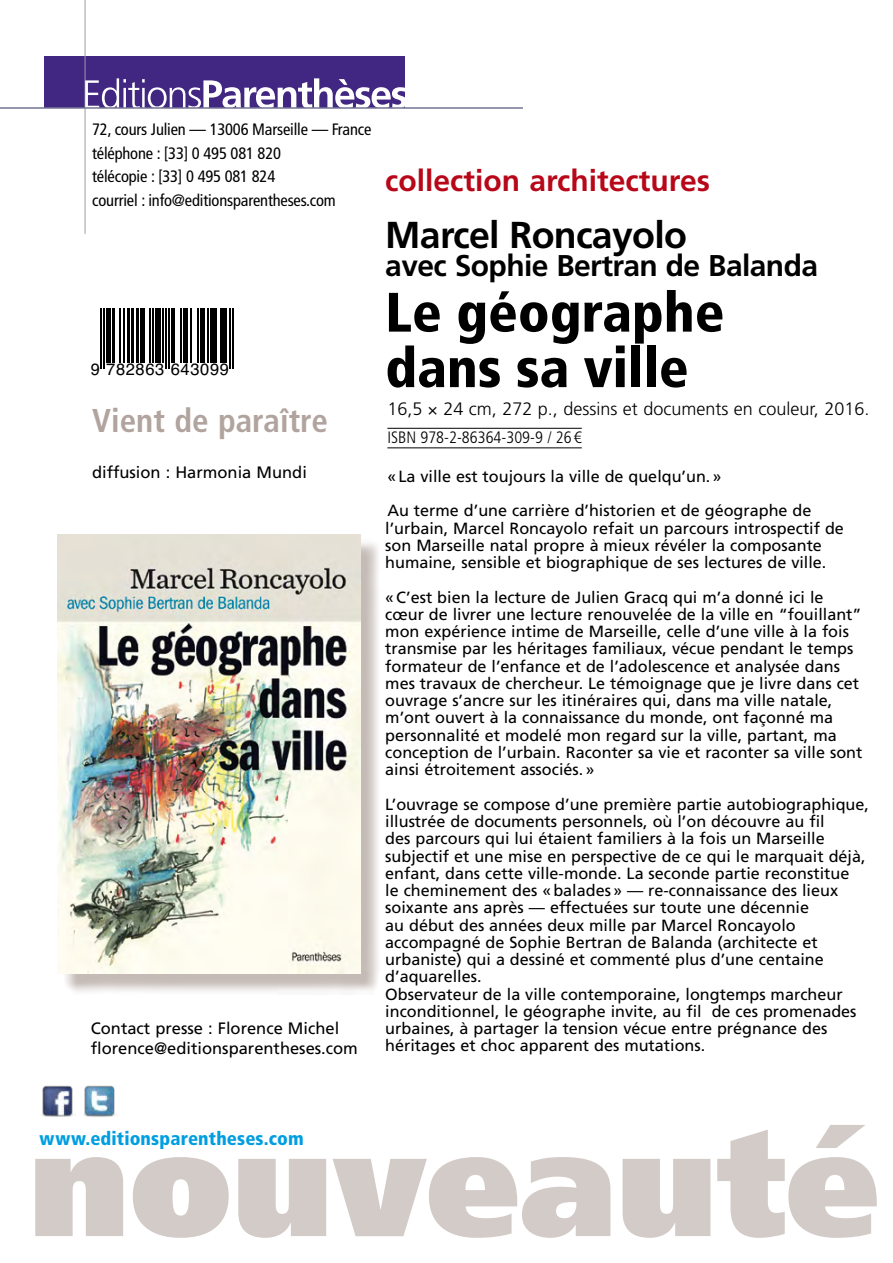
<style>
.page{position:relative;width:893px;height:1263px;background:#fff}
.page>*{position:absolute;margin:0;border:0;box-sizing:border-box;transform-origin:0 0}
.t1{font:900 148.2px "Frutiger LT Std";color:#d3cbc7}
.t2{font:900 condensed 55.5px/55.5px "Frutiger LT Std";color:#000}
.t3{font:700 37.5px "Frutiger LT Std";letter-spacing:-.02em;color:#000}
.t4{font:700 condensed 33px "Frutiger LT Std";color:#b1a49e}
.t5{font:700 30px "Frutiger LT Std";letter-spacing:-.02em;color:#000}
.t6{font:700 30px "Frutiger LT Std";color:#b80718}
.t7{font:900 condensed 18.9px "Frutiger LT Std";letter-spacing:.005em;color:#009ee0}
.t8{font:300 18px "Frutiger LT Std";color:#000}
.t9{font:condensed 16.5px/23.5px "Frutiger LT Std";letter-spacing:-.01em;color:#000}
.t10{font:16.5px/19.5px "Frutiger LT Std";color:#000}
.t11{font:300 condensed 16.5px "Frutiger LT Std";color:#000}
.t12{font:16.5px "Helvetica";letter-spacing:.04em;color:#000}
.t13{font:16.2px/17.2px "Frutiger LT Std";color:#000}
</style>
<div class="page">
<div style="left:45px;top:56px;width:360px;height:52px;background:#412682"></div>
<hr style="left:85px;top:0;width:1px;height:234px;background:#9c9e9f">
<svg style="left:85px;top:78px;width:322px;height:30px"></svg>
<hr style="left:0;top:108px;width:523px;height:1px;background:#969799">
<img style="left:42px;top:1085px;width:31px;height:32px">
<img style="left:84px;top:1085px;width:31px;height:32px">
<hr style="left:101px;top:308px;width:1px;height:60px;background:#000">
<hr style="left:103px;top:308px;width:2px;height:60px;background:#000">
<hr style="left:106px;top:308px;width:4px;height:54px;background:#000">
<hr style="left:112px;top:308px;width:3px;height:54px;background:#000">
<hr style="left:119px;top:308px;width:1px;height:54px;background:#000">
<hr style="left:123px;top:308px;width:2px;height:54px;background:#000">
<hr style="left:127px;top:308px;width:3px;height:54px;background:#000">
<hr style="left:132px;top:308px;width:2px;height:54px;background:#000">
<hr style="left:136px;top:308px;width:3px;height:54px;background:#000">
<hr style="left:140px;top:308px;width:4px;height:54px;background:#000">
<hr style="left:150px;top:308px;width:1px;height:54px;background:#000">
<hr style="left:153px;top:308px;width:1px;height:54px;background:#000">
<div style="left:155px;top:308px;width:6px;height:54px;background:#000"></div>
<hr style="left:162px;top:308px;width:2px;height:54px;background:#000">
<hr style="left:165px;top:308px;width:2px;height:60px;background:#000">
<hr style="left:168px;top:308px;width:1px;height:60px;background:#000">
<hr style="left:171px;top:308px;width:1px;height:54px;background:#000">
<hr style="left:174px;top:308px;width:1px;height:54px;background:#000">
<hr style="left:181px;top:308px;width:1px;height:54px;background:#000">
<div style="left:183px;top:308px;width:5px;height:54px;background:#000"></div>
<hr style="left:190px;top:308px;width:2px;height:54px;background:#000">
<hr style="left:197px;top:308px;width:2px;height:54px;background:#000">
<hr style="left:200px;top:308px;width:4px;height:54px;background:#000">
<hr style="left:207px;top:308px;width:2px;height:54px;background:#000">
<hr style="left:210px;top:308px;width:4px;height:54px;background:#000">
<hr style="left:216px;top:308px;width:1px;height:54px;background:#000">
<hr style="left:220px;top:308px;width:4px;height:54px;background:#000">
<hr style="left:226px;top:308px;width:1px;height:54px;background:#000">
<hr style="left:230px;top:308px;width:1px;height:60px;background:#000">
<hr style="left:233px;top:308px;width:1px;height:60px;background:#000">
<hr style="left:387px;top:428px;width:195px;height:1px;background:#000">
<hr style="left:387px;top:448px;width:195px;height:1px;background:#000">
<div style="left:62px;top:539px;width:319px;height:455px;background:#b1a49e;opacity:.75"></div>
<img style="left:57px;top:535px;width:303px;height:438px">
<p class="t9" style="left:92px;top:118px;width:281px">72, cours Julien — 13006 Marseille — France téléphone : [33] 0 495 081 820<br>télécopie : [33] 0 495 081 824<br>courriel : info@editionsparentheses.com</p>
<p class="t12" style="left:91px;top:356px;width:140px">9 782863 643099</p>
<h3 class="t4" style="left:92px;top:401px;width:237px">Vient de paraître</h3>
<p class="t10" style="left:92px;top:463px;width:216px">diffusion : Harmonia Mundi</p>
<p class="t10" style="left:91px;top:1019px;width:269px">Contact presse : Florence Michel florence@editionsparentheses.com</p>
<h3 class="t6" style="left:385px;top:163px;width:326px">collection architectures</h3>
<h3 class="t3" style="left:385px;top:213px;width:303px">Marcel Roncayolo</h3>
<h3 class="t5" style="left:385px;top:248px;width:434px">avec Sophie Bertran de Balanda</h3>
<h2 class="t2" style="left:385px;top:284px;width:341px">Le géographe dans sa ville</h2>
<p class="t8" style="left:387px;top:399px;width:483px">16,5 24 cm, 272 p., dessins et documents en couleur, 2016.</p>
<p class="t11" style="left:387px;top:428px;width:196px">ISBN 978-2-86364-309-9 / 26 €</p>
<p class="t13" style="left:387px;top:459px;width:426px;line-height:34.5px">«La ville est toujours la ville de quelqu’un.»<br>Au terme d’une carrière d’historien et de géographe de</p>
<p class="t13" style="left:385px;top:519px;width:460px">l’urbain, Marcel Roncayolo refait un parcours introspectif de son Marseille natal propre à mieux révéler la composante humaine, sensible et biographique de ses lectures de ville.</p>
<p class="t13" style="left:385px;top:588px;width:479px">«C’est bien la lecture de Julien Gracq qui m’a donné ici le cœur de livrer une lecture renouvelée de la ville en “fouillant” mon expérience intime de Marseille, celle d’une ville à la fois transmise par les héritages familiaux, vécue pendant le temps formateur de l’enfance et de l’adolescence et analysée dans mes travaux de chercheur. Le témoignage que je livre dans cet ouvrage s’ancre sur les itinéraires qui, dans ma ville natale, m’ont ouvert à la connaissance du monde, ont façonné ma personnalité et modelé mon regard sur la ville, partant, ma conception de l’urbain. Raconter sa vie et raconter sa ville sont ainsi étroitement associés.»</p>
<p class="t13" style="left:385px;top:795px;width:485px">L’ouvrage se compose d’une première partie autobiographique, illustrée de documents personnels, où l’on découvre au fil<br>des parcours qui lui étaient familiers à la fois un Marseille subjectif et une mise en perspective de ce qui le marquait déjà, enfant, dans cette ville-monde. La seconde partie reconstitue<br>le cheminement des «balades» — re-connaissance des lieux soixante ans après — effectuées sur toute une décennie<br>au début des années deux mille par Marcel Roncayolo accompagné de Sophie Bertran de Balanda (architecte et urbaniste) qui a dessiné et commenté plus d’une centaine d’aquarelles.<br>Observateur de la ville contemporaine, longtemps marcheur inconditionnel, le géographe invite, au fil de ces promenades urbaines, à partager la tension vécue entre prégnance des héritages et choc apparent des mutations.</p>
<h1 class="t1" style="left:28px;top:1093px;width:852px">nouveauté</h1>
<p class="t7" style="left:40px;top:1127px;width:266px">www.editionsparentheses.com</p>
</div>
